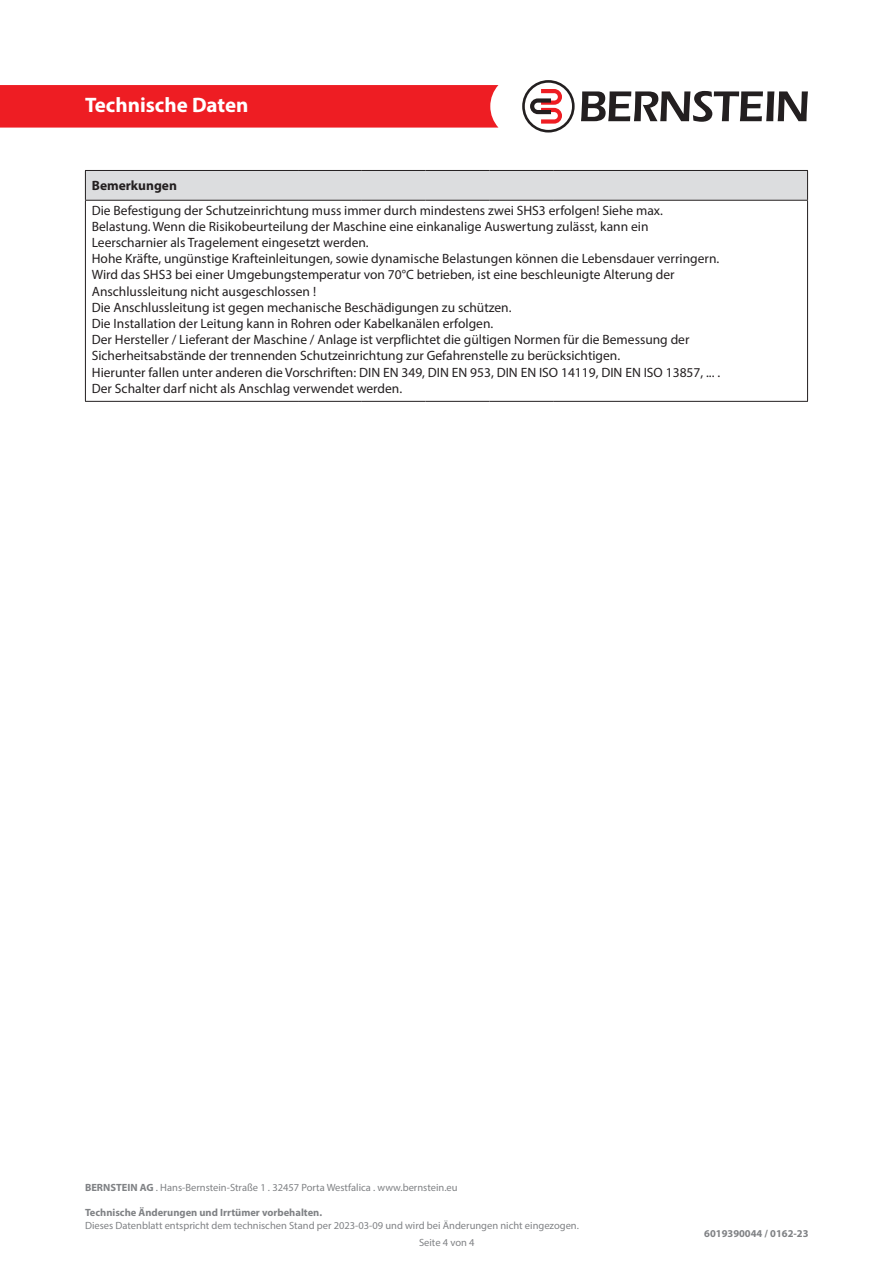
<style>
.page{position:relative;width:893px;height:1263px;background:#fff}
.page>*{position:absolute;margin:0;border:0;box-sizing:border-box;transform-origin:0 0}
.t1{font:700 21px "Myriad Pro";color:#fff}
.t2{font:13.5px "Myriad Pro";color:#231f20}
.t3{font:700 13.5px "Myriad Pro";color:#231f20}
.t4{font:10.5px "Myriad Pro";color:#808285}
.t5{font:700 10.5px "Myriad Pro";color:#808285}
.s1{font-weight:700}
</style>
<div class="page">
<div style="left:0;top:85px;width:498px;height:43px;background:#ee1d23"></div>
<svg style="left:581px;top:91px;width:227px;height:31px"></svg>
<svg style="left:522px;top:80px;width:53px;height:53px"></svg>
<div style="left:85px;top:171px;width:723px;height:29px;background:#dcdddf"></div>
<hr style="left:85px;top:201px;width:1px;height:200px;background:#231f20">
<hr style="left:807px;top:201px;width:1px;height:200px;background:#231f20">
<hr style="left:85px;top:170px;width:213px;height:1px;background:#231f20">
<hr style="left:298px;top:170px;width:64px;height:1px;background:#231f20">
<hr style="left:362px;top:170px;width:64px;height:1px;background:#231f20">
<hr style="left:426px;top:170px;width:63px;height:1px;background:#231f20">
<hr style="left:489px;top:170px;width:64px;height:1px;background:#231f20">
<hr style="left:553px;top:170px;width:255px;height:1px;background:#231f20">
<hr style="left:85px;top:200px;width:213px;height:1px;background:#231f20">
<hr style="left:298px;top:200px;width:64px;height:1px;background:#231f20">
<hr style="left:362px;top:200px;width:64px;height:1px;background:#231f20">
<hr style="left:426px;top:200px;width:63px;height:1px;background:#231f20">
<hr style="left:489px;top:200px;width:64px;height:1px;background:#231f20">
<hr style="left:553px;top:200px;width:255px;height:1px;background:#231f20">
<hr style="left:85px;top:401px;width:213px;height:1px;background:#231f20">
<hr style="left:298px;top:401px;width:64px;height:1px;background:#231f20">
<hr style="left:362px;top:401px;width:64px;height:1px;background:#231f20">
<hr style="left:426px;top:401px;width:63px;height:1px;background:#231f20">
<hr style="left:489px;top:401px;width:64px;height:1px;background:#231f20">
<hr style="left:553px;top:401px;width:255px;height:1px;background:#231f20">
<h1 class="t1" style="left:85px;top:91px;width:165px">Technische Daten</h1>
<p class="t3" style="left:92px;top:177px;width:87px">Bemerkungen</p>
<p class="t2" style="left:92px;top:202px;width:573px">Die Befestigung der Schutzeinrichtung muss immer durch mindestens zwei SHS3 erfolgen! Siehe max.</p>
<p class="t2" style="left:92px;top:218px;width:558px">Belastung. Wenn die Risikobeurteilung der Maschine eine einkanalige Auswertung zulässt, kann ein</p>
<p class="t2" style="left:92px;top:234px;width:278px">Leerscharnier als Tragelement eingesetzt werden.</p>
<p class="t2" style="left:92px;top:250px;width:629px">Hohe Kräfte, ungünstige Krafteinleitungen, sowie dynamische Belastungen können die Lebensdauer verringern.</p>
<p class="t2" style="left:92px;top:267px;width:584px">Wird das SHS3 bei einer Umgebungstemperatur von 70°C betrieben, ist eine beschleunigte Alterung der</p>
<p class="t2" style="left:92px;top:283px;width:226px">Anschlussleitung nicht ausgeschlossen !</p>
<p class="t2" style="left:92px;top:299px;width:421px">Die Anschlussleitung ist gegen mechanische Beschädigungen zu schützen.</p>
<p class="t2" style="left:92px;top:315px;width:403px">Die Installation der Leitung kann in Rohren oder Kabelkanälen erfolgen.</p>
<p class="t2" style="left:92px;top:331px;width:599px">Der Hersteller / Lieferant der Maschine / Anlage ist verpflichtet die gültigen Normen für die Bemessung der</p>
<p class="t2" style="left:92px;top:348px;width:530px">Sicherheitsabstände der trennenden Schutzeinrichtung zur Gefahrenstelle zu berücksichtigen.</p>
<p class="t2" style="left:92px;top:364px;width:630px">Hierunter fallen unter anderen die Vorschriften: DIN EN 349, DIN EN 953, DIN EN ISO 14119, DIN EN ISO 13857, ... .</p>
<p class="t2" style="left:92px;top:380px;width:312px">Der Schalter darf nicht als Anschlag verwendet werden.</p>
<p class="t4" style="left:85px;top:1181px;width:374px"><span class="s1">BERNSTEIN AG</span> . Hans-Bernstein-Straße 1 . 32457 Porta Westfalica . www.bernstein.eu</p>
<p class="t5" style="left:85px;top:1206px;width:239px">Technische Änderungen und Irrtümer vorbehalten.</p>
<p class="t4" style="left:85px;top:1219px;width:495px">Dieses Datenblatt entspricht dem technischen Stand per 2023-03-09 und wird bei Änderungen nicht eingezogen.</p>
<p class="t4" style="left:419px;top:1236px;width:57px">Seite 4 von 4</p>
<p class="t5" style="left:704px;top:1227px;width:106px">6019390044 / 0162-23</p>
</div>
